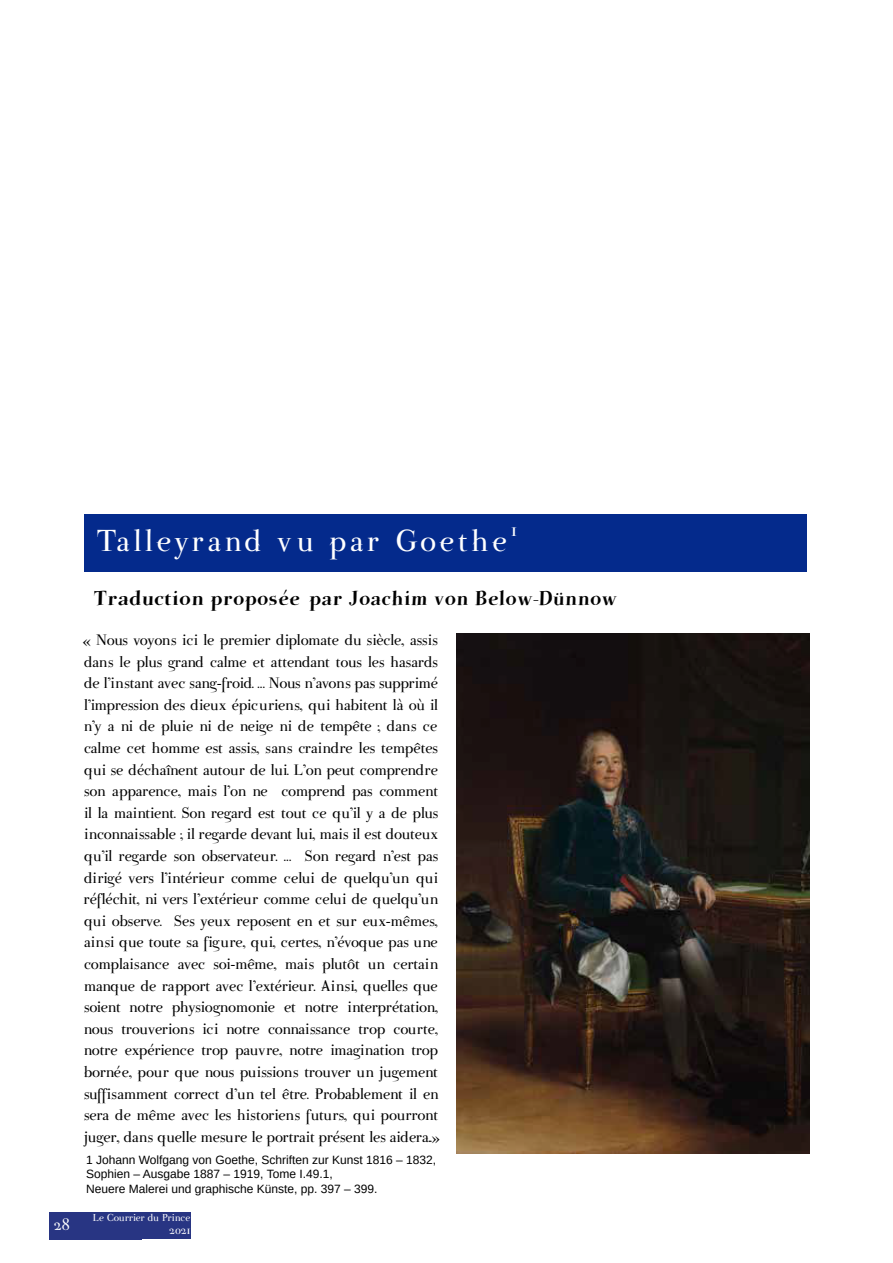
<style>
.page{position:relative;width:893px;height:1263px;background:#fff}
.page>*{position:absolute;margin:0;border:0;box-sizing:border-box;transform-origin:0 0}
.t1{font:36px "Parma Petit";letter-spacing:.1em;color:#fff}
.t2{font:24px "Parma Petit Heavy Swinging";color:#000}
.t3{font:18px/21.6px "Parma Petit";letter-spacing:-.01em;color:#000;text-align:justify}
.t4{font:16.5px "Parma Petit";color:#fff}
.t5{font:12px/14.4px "Liberation Sans";color:#000}
.t6{font:12px/12.9px "Parma Petit";color:#fff;text-align:right}
</style>
<div class="page">
<div style="left:50px;top:1212px;width:92px;height:27px;background:#283583"></div>
<div style="left:88px;top:1212px;width:103px;height:27px;background:#283583"></div>
<img style="left:457px;top:634px;width:353px;height:519px">
<div style="left:84px;top:514px;width:723px;height:58px;background:#042a8c"></div>
<h1 class="t1" style="left:97px;top:521px;width:421px">Talleyrand vu par Goethe<sup>1</sup></h1>
<h2 class="t2" style="left:93px;top:585px;width:525px">Traduction proposée par Joachim von Below-Dünnow</h2>
<p class="t3" style="left:84px;top:629px;width:356px">« Nous voyons ici le premier diplomate du siècle, assis dans le plus grand calme et attendant tous les hasards de l’instant avec sang-froid. … Nous n’avons pas supprimé l’impression des dieux épicuriens, qui habitent là où il n’y a ni de pluie ni de neige ni de tempête ; dans ce calme cet homme est assis, sans craindre les tempêtes qui se déchaînent autour de lui. L’on peut comprendre son apparence, mais l’on ne comprend pas comment il la maintient. Son regard est tout ce qu’il y a de plus inconnaissable ; il regarde devant lui, mais il est douteux qu’il regarde son observateur. … Son regard n’est pas dirigé vers l’intérieur comme celui de quelqu’un qui réfléchit, ni vers l’extérieur comme celui de quelqu’un qui observe. Ses yeux reposent en et sur eux-mêmes, ainsi que toute sa figure, qui, certes, n’évoque pas une complaisance avec soi-même, mais plutôt un certain manque de rapport avec l’extérieur. Ainsi, quelles que soient notre physiognomonie et notre interprétation, nous trouverions ici notre connaissance trop courte, notre expérience trop pauvre, notre imagination trop bornée, pour que nous puissions trouver un jugement suffisamment correct d’un tel être. Probablement il en sera de même avec les historiens futurs, qui pourront juger, dans quelle mesure le portrait présent les aidera..»</p>
<p class="t5" style="left:86px;top:1153px;width:352px">1 Johann Wolfgang von Goethe, Schriften zur Kunst 1816 – 1832,<br>Sophien – Ausgabe 1887 – 1919, Tome I.49.1,<br>Neuere Malerei und graphische Künste, pp. 397 – 399.</p>
<p class="t4" style="left:54px;top:1216px;width:18px">28</p>
<p class="t6" style="left:93px;top:1211px;width:99px">Le Courrier du Prince<br>2021</p>
</div>
